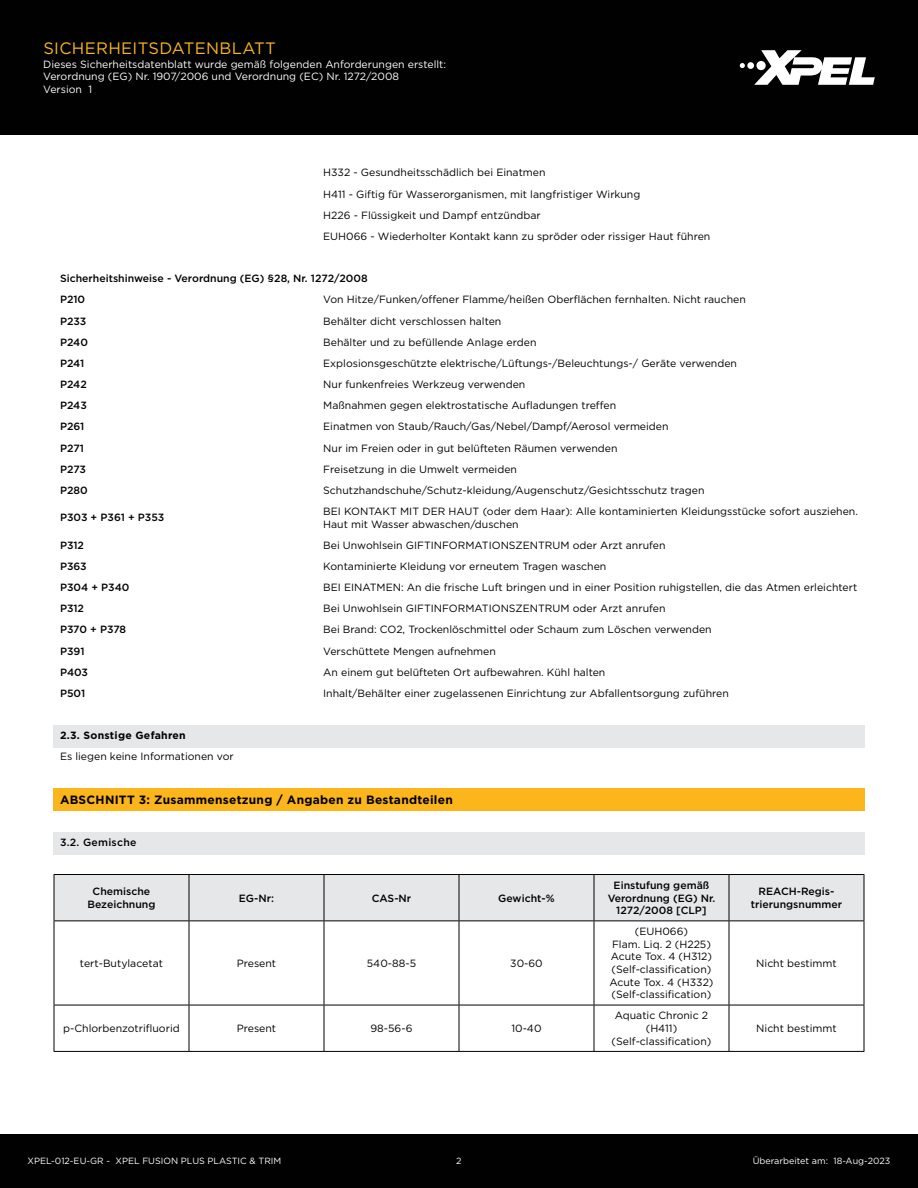
<style>
.page{position:relative;width:918px;height:1188px;background:#fff}
.page>*{position:absolute;margin:0;border:0;box-sizing:border-box;transform-origin:0 0}
.t1{font:16.5px "Gotham Pro";letter-spacing:.02em;color:#fcb61c}
.t2{font:700 12px "Gotham Pro";letter-spacing:.02em;color:#010101}
.t3{font:10.5px/12.6px "Gotham Pro";color:#010101}
.t4{font:500 10.5px/12.6px "Gotham Pro";color:#010101;text-align:center}
.t5{font:10.5px/12.6px "Gotham Pro";color:#fff}
.t6{font:700 10.5px "Gotham Pro";letter-spacing:.025em;color:#010101}
.t7{font:500 10.5px "Gotham Pro";letter-spacing:.025em;color:#010101}
.t8{font:9px "Gotham Pro";color:#fff}
</style>
<div class="page">
<div style="left:0;top:0;width:918px;height:135px;background:#010101"></div>
<svg style="left:740px;top:50px;width:135px;height:35px"></svg>
<div style="left:0;top:1134px;width:918px;height:54px;background:#010101"></div>
<div style="left:53px;top:725px;width:812px;height:23px;background:#e6e7e9"></div>
<div style="left:53px;top:788px;width:812px;height:23px;background:#fcb61c"></div>
<div style="left:53px;top:832px;width:812px;height:23px;background:#e6e7e9"></div>
<div style="left:55px;top:875px;width:809px;height:46px;background:#e6e7e9"></div>
<hr style="left:54px;top:921px;width:135px;height:1px;background:#010101">
<hr style="left:189px;top:921px;width:135px;height:1px;background:#010101">
<hr style="left:324px;top:921px;width:135px;height:1px;background:#010101">
<hr style="left:459px;top:921px;width:135px;height:1px;background:#010101">
<hr style="left:594px;top:921px;width:135px;height:1px;background:#010101">
<hr style="left:729px;top:921px;width:135px;height:1px;background:#010101">
<hr style="left:54px;top:1005px;width:135px;height:1px;background:#010101">
<hr style="left:189px;top:1005px;width:135px;height:1px;background:#010101">
<hr style="left:324px;top:1005px;width:135px;height:1px;background:#010101">
<hr style="left:459px;top:1005px;width:135px;height:1px;background:#010101">
<hr style="left:594px;top:1005px;width:135px;height:1px;background:#010101">
<hr style="left:729px;top:1005px;width:135px;height:1px;background:#010101">
<hr style="left:189px;top:875px;width:1px;height:46px;background:#010101">
<hr style="left:324px;top:875px;width:1px;height:46px;background:#010101">
<hr style="left:189px;top:921px;width:1px;height:84px;background:#010101">
<hr style="left:324px;top:921px;width:1px;height:84px;background:#010101">
<hr style="left:189px;top:1005px;width:1px;height:46px;background:#010101">
<hr style="left:324px;top:1005px;width:1px;height:46px;background:#010101">
<hr style="left:54px;top:874px;width:135px;height:1px;background:#010101">
<hr style="left:189px;top:874px;width:135px;height:1px;background:#010101">
<hr style="left:324px;top:874px;width:135px;height:1px;background:#010101">
<hr style="left:459px;top:874px;width:135px;height:1px;background:#010101">
<hr style="left:594px;top:874px;width:135px;height:1px;background:#010101">
<hr style="left:729px;top:874px;width:135px;height:1px;background:#010101">
<hr style="left:54px;top:875px;width:1px;height:46px;background:#010101">
<hr style="left:459px;top:875px;width:1px;height:46px;background:#010101">
<hr style="left:594px;top:875px;width:1px;height:46px;background:#010101">
<hr style="left:729px;top:875px;width:1px;height:46px;background:#010101">
<hr style="left:864px;top:875px;width:1px;height:46px;background:#010101">
<hr style="left:54px;top:921px;width:1px;height:84px;background:#010101">
<hr style="left:459px;top:921px;width:1px;height:84px;background:#010101">
<hr style="left:594px;top:921px;width:1px;height:84px;background:#010101">
<hr style="left:729px;top:921px;width:1px;height:84px;background:#010101">
<hr style="left:864px;top:921px;width:1px;height:84px;background:#010101">
<hr style="left:54px;top:1005px;width:1px;height:46px;background:#010101">
<hr style="left:459px;top:1005px;width:1px;height:46px;background:#010101">
<hr style="left:594px;top:1005px;width:1px;height:46px;background:#010101">
<hr style="left:729px;top:1005px;width:1px;height:46px;background:#010101">
<hr style="left:864px;top:1005px;width:1px;height:46px;background:#010101">
<hr style="left:54px;top:1051px;width:135px;height:1px;background:#010101">
<hr style="left:189px;top:1051px;width:135px;height:1px;background:#010101">
<hr style="left:324px;top:1051px;width:135px;height:1px;background:#010101">
<hr style="left:459px;top:1051px;width:135px;height:1px;background:#010101">
<hr style="left:594px;top:1051px;width:135px;height:1px;background:#010101">
<hr style="left:729px;top:1051px;width:135px;height:1px;background:#010101">
<h1 class="t1" style="left:43px;top:39px;width:234px">SICHERHEITSDATENBLATT</h1>
<p class="t5" style="left:43px;top:58px;width:404px">Dieses Sicherheitsdatenblatt wurde gemäß folgenden Anforderungen erstellt:<br>Verordnung (EG) Nr. 1907/2006 und Verordnung (EC) Nr. 1272/2008<br>Version 1</p>
<p class="t3" style="left:323px;top:162px;width:389px;line-height:21.1px">H332 - Gesundheitsschädlich bei Einatmen<br>H411 - Giftig für Wasserorganismen, mit langfristiger Wirkung<br>H226 - Flüssigkeit und Dampf entzündbar<br>EUH066 - Wiederholter Kontakt kann zu spröder oder rissiger Haut führen</p>
<p class="t4" style="left:60px;top:268px;width:309px;line-height:21.1px;text-align:left">Sicherheitshinweise - Verordnung (EG) §28, Nr. 1272/2008<br>P210</p>
<p class="t3" style="left:323px;top:293px;width:424px">Von Hitze/Funken/offener Flamme/heißen Oberflächen fernhalten. Nicht rauchen</p>
<p class="t4" style="left:60px;top:314px;width:28px">P233</p>
<p class="t3" style="left:323px;top:315px;width:180px">Behälter dicht verschlossen halten</p>
<p class="t4" style="left:60px;top:335px;width:29px">P240</p>
<p class="t3" style="left:323px;top:336px;width:215px">Behälter und zu befüllende Anlage erden</p>
<p class="t4" style="left:60px;top:357px;width:26px">P241</p>
<p class="t3" style="left:323px;top:357px;width:415px">Explosionsgeschützte elektrische/Lüftungs-/Beleuchtungs-/ Geräte verwenden</p>
<p class="t4" style="left:60px;top:378px;width:28px">P242</p>
<p class="t3" style="left:323px;top:378px;width:204px">Nur funkenfreies Werkzeug verwenden</p>
<p class="t4" style="left:60px;top:399px;width:28px">P243</p>
<p class="t3" style="left:323px;top:399px;width:294px">Maßnahmen gegen elektrostatische Aufladungen treffen</p>
<p class="t4" style="left:60px;top:420px;width:26px">P261</p>
<p class="t3" style="left:323px;top:420px;width:347px">Einatmen von Staub/Rauch/Gas/Nebel/Dampf/Aerosol vermeiden</p>
<p class="t4" style="left:60px;top:441px;width:26px">P271</p>
<p class="t3" style="left:323px;top:442px;width:296px">Nur im Freien oder in gut belüfteten Räumen verwenden</p>
<p class="t4" style="left:60px;top:462px;width:28px">P273</p>
<p class="t3" style="left:323px;top:463px;width:195px">Freisetzung in die Umwelt vermeiden</p>
<p class="t4" style="left:60px;top:484px;width:29px">P280</p>
<p class="t3" style="left:323px;top:484px;width:383px">Schutzhandschuhe/Schutz-kleidung/Augenschutz/Gesichtsschutz tragen</p>
<p class="t4" style="left:60px;top:511px;width:106px">P303 + P361 + P353</p>
<p class="t3" style="left:323px;top:505px;width:536px">BEI KONTAKT MIT DER HAUT (oder dem Haar): Alle kontaminierten Kleidungsstücke sofort ausziehen.<br>Haut mit Wasser abwaschen/duschen</p>
<p class="t4" style="left:60px;top:539px;width:26px">P312</p>
<p class="t3" style="left:323px;top:539px;width:344px">Bei Unwohlsein GIFTINFORMATIONSZENTRUM oder Arzt anrufen</p>
<p class="t4" style="left:60px;top:560px;width:28px">P363</p>
<p class="t3" style="left:323px;top:560px;width:285px">Kontaminierte Kleidung vor erneutem Tragen waschen</p>
<p class="t4" style="left:60px;top:581px;width:71px">P304 + P340</p>
<p class="t3" style="left:323px;top:581px;width:536px">BEI EINATMEN: An die frische Luft bringen und in einer Position ruhigstellen, die das Atmen erleichtert</p>
<p class="t4" style="left:60px;top:602px;width:26px">P312</p>
<p class="t3" style="left:323px;top:602px;width:344px">Bei Unwohlsein GIFTINFORMATIONSZENTRUM oder Arzt anrufen</p>
<p class="t4" style="left:60px;top:623px;width:68px">P370 + P378</p>
<p class="t3" style="left:323px;top:623px;width:390px">Bei Brand: CO2, Trockenlöschmittel oder Schaum zum Löschen verwenden</p>
<p class="t4" style="left:60px;top:644px;width:26px">P391</p>
<p class="t3" style="left:323px;top:645px;width:174px">Verschüttete Mengen aufnehmen</p>
<p class="t4" style="left:60px;top:666px;width:30px">P403</p>
<p class="t3" style="left:323px;top:666px;width:284px">An einem gut belüfteten Ort aufbewahren. Kühl halten</p>
<p class="t4" style="left:60px;top:687px;width:27px">P501</p>
<p class="t3" style="left:323px;top:687px;width:407px">Inhalt/Behälter einer zugelassenen Einrichtung zur Abfallentsorgung zuführen</p>
<p class="t6" style="left:60px;top:730px;width:127px">2.3. Sonstige Gefahren</p>
<p class="t3" style="left:60px;top:750px;width:175px">Es liegen keine Informationen vor</p>
<p class="t2" style="left:60px;top:793px;width:394px">ABSCHNITT 3: Zusammensetzung / Angaben zu Bestandteilen</p>
<p class="t7" style="left:60px;top:837px;width:78px">3.2. Gemische</p>
<p class="t4" style="left:88px;top:885px;width:69px">Chemische<br>Bezeichnung</p>
<p class="t4" style="left:239px;top:891px;width:37px">EG-Nr:</p>
<p class="t4" style="left:372px;top:891px;width:41px">CAS-Nr</p>
<p class="t4" style="left:498px;top:891px;width:58px">Gewicht-%</p>
<p class="t3" style="left:80px;top:957px;width:85px">tert-Butylacetat</p>
<p class="t3" style="left:237px;top:957px;width:41px">Present</p>
<p class="t3" style="left:367px;top:957px;width:51px">540-88-5</p>
<p class="t3" style="left:510px;top:957px;width:34px">30-60</p>
<p class="t3" style="left:63px;top:1022px;width:118px">p-Chlorbenzotrifluorid</p>
<p class="t3" style="left:237px;top:1022px;width:41px">Present</p>
<p class="t3" style="left:371px;top:1022px;width:43px">98-56-6</p>
<p class="t3" style="left:511px;top:1022px;width:32px">10-40</p>
<p class="t4" style="left:608px;top:879px;width:109px">Einstufung gemäß<br>Verordnung (EG) Nr.<br>1272/2008 [CLP]</p>
<p class="t4" style="left:751px;top:885px;width:93px">REACH-Regis&shy;trierungsnummer</p>
<p class="t3" style="left:609px;top:925px;width:106px;text-align:center">(EUH066)<br>Flam. Liq. 2 (H225)<br>Acute Tox. 4 (H312) (Self-classification)<br>Acute Tox. 4 (H332) (Self-classification)</p>
<p class="t3" style="left:612px;top:1009px;width:101px;text-align:center">Aquatic Chronic 2 (H411) (Self-classification)</p>
<p class="t3" style="left:756px;top:957px;width:82px">Nicht bestimmt</p>
<p class="t3" style="left:756px;top:1022px;width:82px">Nicht bestimmt</p>
<p class="t8" style="left:27px;top:1156px;width:255px">XPEL-012-EU-GR - XPEL FUSION PLUS PLASTIC &amp; TRIM</p>
<p class="t8" style="left:456px;top:1156px;width:7px">2</p>
<p class="t8" style="left:753px;top:1156px;width:139px">Überarbeitet am: 18-Aug-2023</p>
</div>
